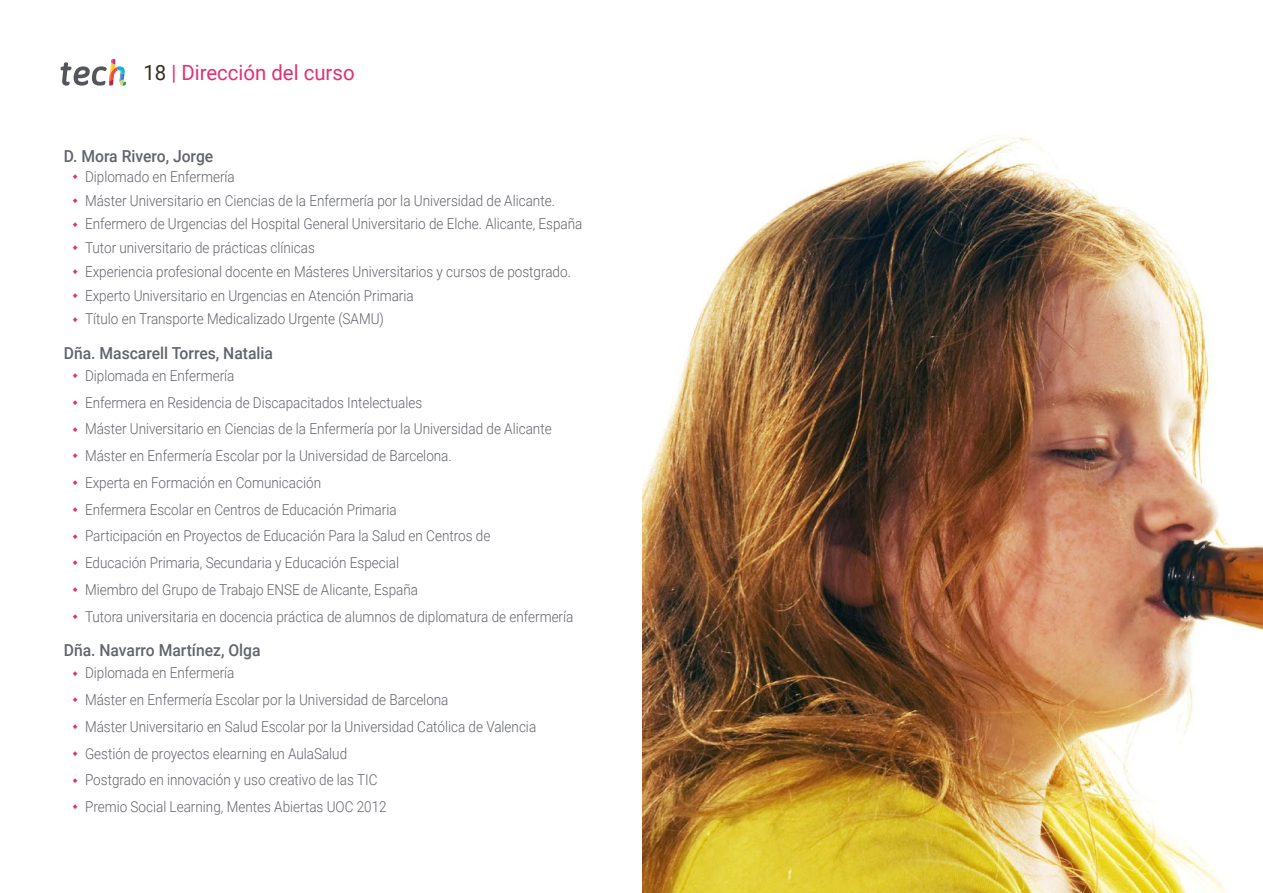
<style>
.page{position:relative;width:1263px;height:893px;background:#fff}
.page>*{position:absolute;margin:0;border:0;box-sizing:border-box;transform-origin:0 0}
.t1{font:21px "Roboto";color:#df3174}
.t2{font:500 16.5px "Roboto";color:#61646a;scale:.95 1}
.t3{font:300 15px/26.7px "Roboto";color:#61646a;scale:.9 1}
.s1{color:#312e20}
</style>
<div class="page">
<svg style="left:61px;top:59px;width:65px;height:27px"></svg>
<img style="left:642px;top:138px;width:621px;height:755px">
<h1 class="t1" style="left:144px;top:57px;width:213px"><span class="s1">18</span> | Dirección del curso</h1>
<p class="t2" style="left:64px;top:145px;width:159px">D. Mora Rivero, Jorge</p>
<p class="t3" style="left:85px;top:164px;width:554px;line-height:23.7px">Diplomado en Enfermería<br>Máster Universitario en Ciencias de la Enfermería por la Universidad de Alicante.<br>Enfermero de Urgencias del Hospital General Universitario de Elche. Alicante, España Tutor universitario de prácticas clínicas<br>Experiencia profesional docente en Másteres Universitarios y cursos de postgrado.<br>Experto Universitario en Urgencias en Atención Primaria<br>Título en Transporte Medicalizado Urgente (SAMU)</p>
<p class="t2" style="left:64px;top:341px;width:222px">Dña. Mascarell Torres, Natalia</p>
<p class="t3" style="left:85px;top:362px;width:544px">Diplomada en Enfermería<br>Enfermera en Residencia de Discapacitados Intelectuales<br>Máster Universitario en Ciencias de la Enfermería por la Universidad de Alicante Máster en Enfermería Escolar por la Universidad de Barcelona.<br>Experta en Formación en Comunicación<br>Enfermera Escolar en Centros de Educación Primaria<br>Participación en Proyectos de Educación Para la Salud en Centros de<br>Educación Primaria, Secundaria y Educación Especial<br>Miembro del Grupo de Trabajo ENSE de Alicante, España<br>Tutora universitaria en docencia práctica de alumnos de diplomatura de enfermería</p>
<p class="t2" style="left:64px;top:639px;width:209px">Dña. Navarro Martínez, Olga</p>
<p class="t3" style="left:85px;top:659px;width:503px">Diplomada en Enfermería<br>Máster en Enfermería Escolar por la Universidad de Barcelona<br>Máster Universitario en Salud Escolar por la Universidad Católica de Valencia Gestión de proyectos elearning en AulaSalud<br>Postgrado en innovación y uso creativo de las TIC<br>Premio Social Learning, Mentes Abiertas UOC 2012</p>
</div>
